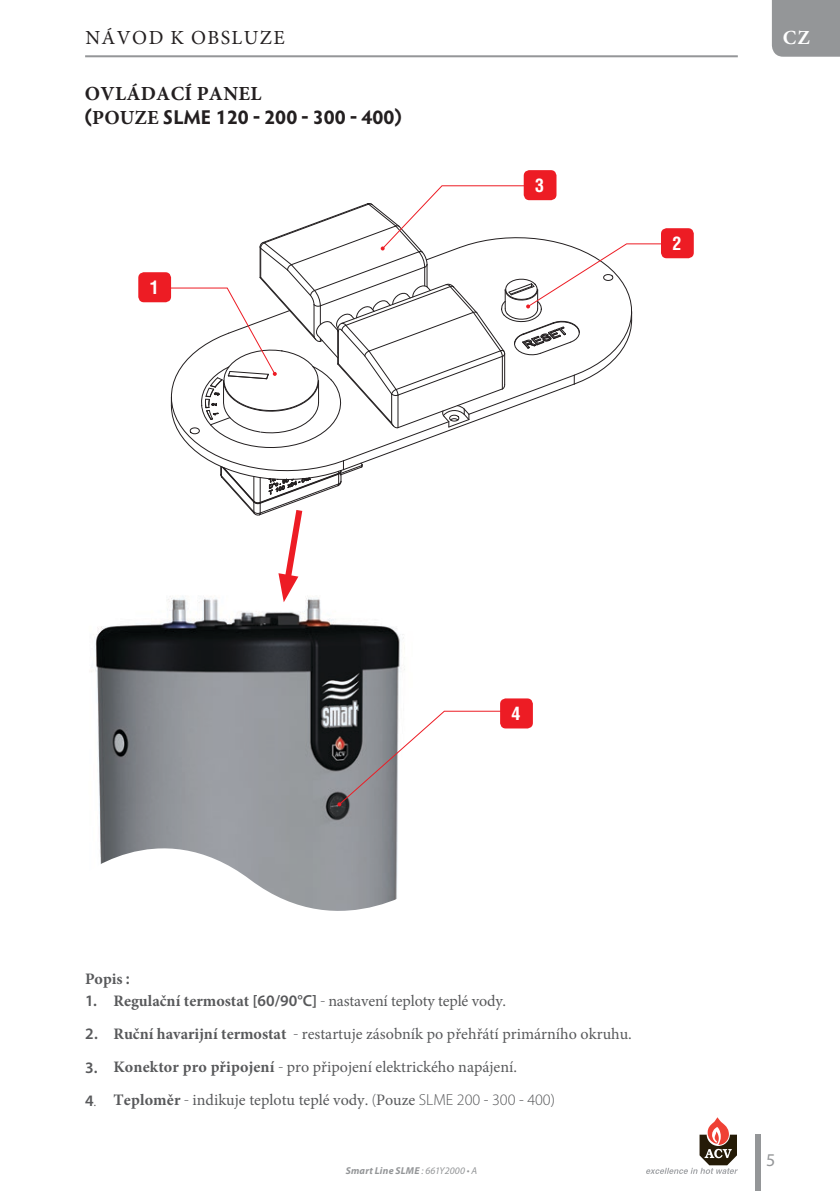
<style>
.page{position:relative;width:840px;height:1191px;background:#fff}
.page>*{position:absolute;margin:0;border:0;box-sizing:border-box;transform-origin:0 0}
.t1{font:700 20px "Hypatia Sans Pro";letter-spacing:.005em;color:#231f20}
.t2{font:20px "Minion Pro";letter-spacing:.07em;color:#231f20}
.t3{font:700 20px "Minion Pro";letter-spacing:.015em;color:#231f20}
.t4{font:700 20px "Minion Pro";color:#fff}
.t5{font:700 condensed 18px "Helvetica LT Std";color:#fff}
.t6{font:18px "Myriad Pro";color:#949698}
.t7{font:16px "Minion Pro";color:#58595b}
.t8{font:700 16px "Minion Pro";letter-spacing:-.005em;color:#58595b}
.t9{font:italic 700 10px "Myriad Pro";letter-spacing:.025em;color:#949698}
.s1{font-family:"Minion Pro"}
.s2{font-family:"Myriad Pro";font-weight:600}
.s3{font-weight:700}
.s4{font-family:"Myriad Pro";font-weight:300}
.s5{font-weight:400}
</style>
<div class="page">
<div style="left:771px;top:0;width:68px;height:57px;background:#949698"></div>
<hr style="left:85px;top:55px;width:652px;height:2px;background:#949698">
<svg style="left:646px;top:1117px;width:91px;height:57px"></svg>
<div style="left:754px;top:1134px;width:6px;height:57px;background:#949698"></div>
<img style="left:91px;top:602px;width:314px;height:309px">
<svg style="left:337px;top:710px;width:190px;height:96px"></svg>
<div style="left:500px;top:698px;width:32px;height:30px;background:#ed1c24;border-radius:6px"></div>
<div style="left:138px;top:272px;width:33px;height:30px;background:#ed1c24;border-radius:6px"></div>
<div style="left:523px;top:170px;width:33px;height:30px;background:#ed1c24;border-radius:6px"></div>
<div style="left:660px;top:228px;width:33px;height:30px;background:#ed1c24;border-radius:6px"></div>
<svg style="left:161px;top:185px;width:515px;height:417px"></svg>
<p class="t2" style="left:85px;top:24px;width:201px">NÁVOD K OBSLUZE</p>
<p class="t3" style="left:85px;top:79px;width:178px">OVLÁDACÍ PANEL</p>
<p class="t1" style="left:85px;top:102px;width:318px">(<span class="s1">POUZE</span> SLME 120 - 200 - 300 - 400)</p>
<p class="t5" style="left:150px;top:276px;width:10px">1</p>
<p class="t5" style="left:535px;top:174px;width:10px">3</p>
<p class="t5" style="left:672px;top:232px;width:10px">2</p>
<p class="t4" style="left:782px;top:23px;width:29px">CZ</p>
<p class="t5" style="left:511px;top:702px;width:10px">4</p>
<p class="t8" style="left:85px;top:967px;width:46px">Popis <span class="s2">:</span></p>
<p class="t7" style="left:85px;top:990px;width:422px"><span class="s2">1.</span> <span class="s3">Regulační termostat</span> <span class="s2">[60/90°C]</span> <span class="s4">-</span> nastavení teploty teplé vody.</p>
<p class="t7" style="left:85px;top:1022px;width:548px"><span class="s2">2.</span> <span class="s3">Ruční havarijní termostat</span> <span class="s4">-</span> restartuje zásobník po přehřátí primárního okruhu.</p>
<p class="t7" style="left:85px;top:1056px;width:433px"><span class="s2">3.</span> <span class="s3">Konektor pro připojení</span> <span class="s4">-</span> pro připojení elektrického napájení.</p>
<p class="t7" style="left:85px;top:1089px;width:471px"><span class="s2">4</span><span class="s4">.</span> <span class="s3">Teploměr</span> <span class="s4">-</span> indikuje teplotu teplé vody. <span class="s4">(</span>Pouze <span class="s4">SLME 200 - 300 - 400)</span></p>
<p class="t9" style="left:345px;top:1164px;width:133px">Smart Line SLME <span class="s5">: 661Y2000 • A</span></p>
<p class="t6" style="left:765px;top:1149px;width:11px">5</p>
</div>
